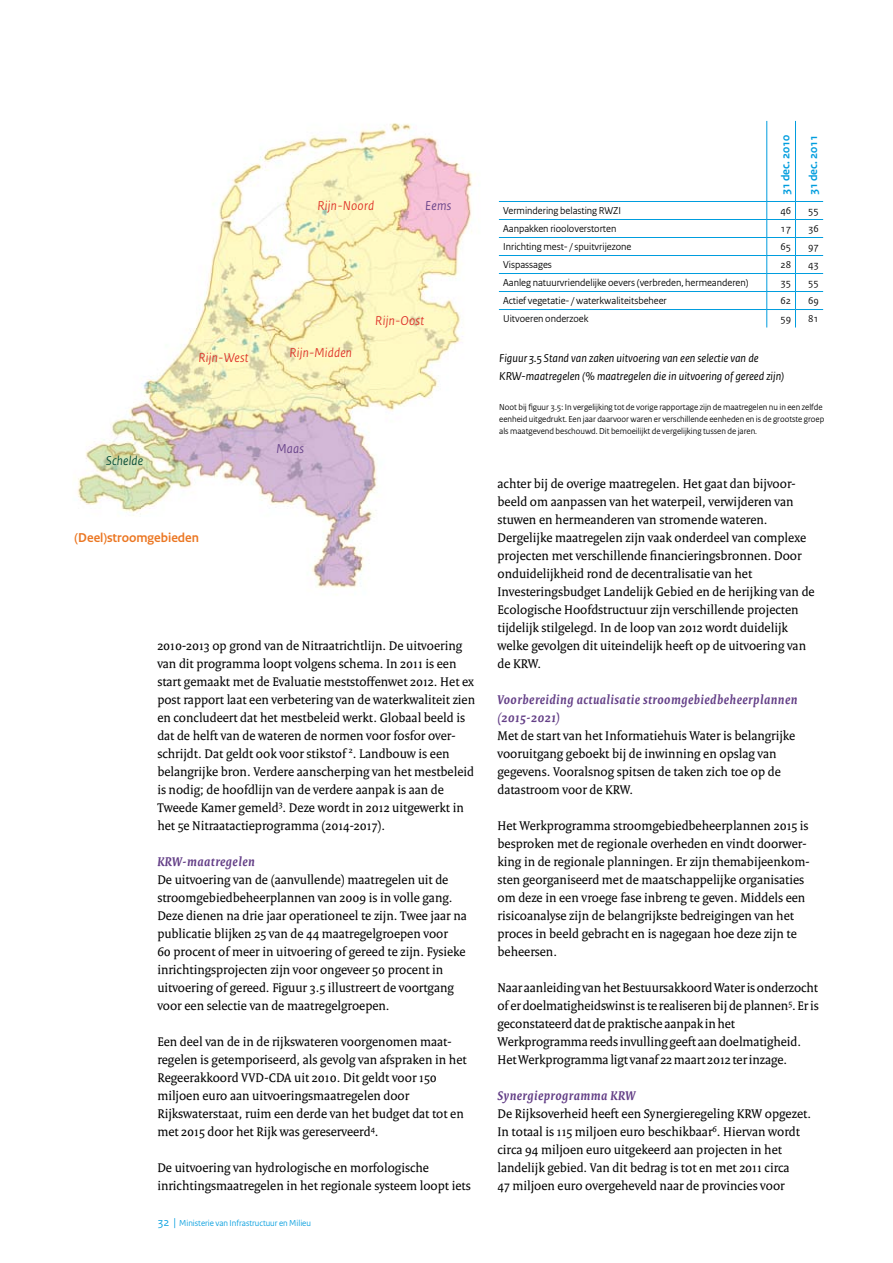
<style>
.page{position:relative;width:893px;height:1263px;background:#fff}
.page>*{position:absolute;margin:0;border:0;box-sizing:border-box;transform-origin:0 0}
.Broodtekst_RO_Mijs{font:13.5px/18px "Rijksoverheid Serif";color:#000}
.brood_in_win{font:13.5px/18px "Rijksoverheid Serif";letter-spacing:-.005em;color:#000}
.bold_cursief_kopje_p{font:italic 700 13.5px/18px "Rijksoverheid Serif";letter-spacing:.04em;color:#633e86}
.MIRTgebied{font:italic 13.5px "Rijksoverheid Sans";letter-spacing:.02em;color:#df2f26}
.Titel_kaarten{font:700 13.5px "Rijksoverheid Sans Heading";color:#eb7723}
.MIRTgebied-2{font:italic 13.5px "Rijksoverheid Sans";letter-spacing:.02em;color:#633e86}
.MIRTgebied-3{font:italic 13.5px "Rijksoverheid Sans";letter-spacing:.02em;color:#004832}
.figuurtitel{font:italic 12px/18px "Rijksoverheid Sans Text";color:#000}
.Tabel_jaartal_RO_MIj{font:700 12px "Rijksoverheid Sans";color:#009dde}
.Tabel_2regel{font:10.5px "Rijksoverheid Sans";color:#000}
.noot_bij_tabel{font:9px/12px "Rijksoverheid Sans";color:#000}
.t1{font:9px "Rijksoverheid Sans";color:#009dde}
.s1{font-size:12px}
</style>
<div class="page">
<img style="left:77px;top:123px;width:398px;height:472px">
<hr style="left:766px;top:121px;width:1px;height:80px;background:#009dde">
<hr style="left:795px;top:121px;width:1px;height:80px;background:#009dde">
<hr style="left:499px;top:201px;width:268px;height:1px;background:#009dde">
<hr style="left:499px;top:219px;width:268px;height:1px;background:#009dde">
<hr style="left:499px;top:237px;width:268px;height:1px;background:#009dde">
<hr style="left:499px;top:255px;width:268px;height:1px;background:#009dde">
<hr style="left:499px;top:273px;width:268px;height:1px;background:#009dde">
<hr style="left:499px;top:291px;width:268px;height:1px;background:#009dde">
<hr style="left:499px;top:309px;width:268px;height:1px;background:#009dde">
<svg style="left:766px;top:201px;width:57px;height:126px"></svg>
<p class="MIRTgebied" style="left:317px;top:198px;width:58px">Rijn-Noord</p>
<p class="MIRTgebied-2" style="left:425px;top:198px;width:27px">Eems</p>
<p class="MIRTgebied" style="left:198px;top:350px;width:52px">Rijn-West</p>
<p class="MIRTgebied" style="left:289px;top:345px;width:64px">Rijn-Midden</p>
<p class="MIRTgebied" style="left:375px;top:313px;width:50px">Rijn-Oost</p>
<p class="MIRTgebied-3" style="left:106px;top:453px;width:38px">Schelde</p>
<p class="Titel_kaarten" style="left:75px;top:530px;width:126px">(Deel)stroomgebieden</p>
<p class="MIRTgebied-2" style="left:276px;top:441px;width:29px">Maas</p>
<p class="Broodtekst_RO_Mijs" style="left:157px;top:636px;width:319px">2010-2013 op grond van de Nitraatrichtlijn. De uitvoering van dit programma loopt volgens schema. In 2011 is een start gemaakt met de Evaluatie meststoffenwet 2012. Het ex post rapport laat een verbetering van de waterkwaliteit zien en concludeert dat het mestbeleid werkt. Globaal beeld is dat de helft van de wateren de normen voor fosfor over&shy;schrijdt. Dat geldt ook voor stikstof <sup>2</sup>. Landbouw is een belangrijke bron. Verdere aanscherping van het mestbeleid is nodig; de hoofdlijn van de verdere aanpak is aan de Tweede Kamer gemeld<sup>3</sup>. Deze wordt in 2012 uitgewerkt in het 5e Nitraatactieprogramma (2014-2017).</p>
<p class="bold_cursief_kopje_p" style="left:157px;top:852px;width:99px">KRW-maatregelen</p>
<p class="Broodtekst_RO_Mijs" style="left:157px;top:870px;width:311px">De uitvoering van de (aanvullende) maatregelen uit de stroomgebiedbeheerplannen van 2009 is in volle gang.<br>Deze dienen na drie jaar operationeel te zijn. Twee jaar na publicatie blijken 25 van de 44 maatregelgroepen voor<br>60 procent of meer in uitvoering of gereed te zijn. Fysieke inrichtingsprojecten zijn voor ongeveer 50 procent in uitvoering of gereed. Figuur 3.5 illustreert de voortgang voor een selectie van de maatregelgroepen.</p>
<p class="Broodtekst_RO_Mijs" style="left:157px;top:1032px;width:311px">Een deel van de in de rijkswateren voorgenomen maat&shy;regelen is getemporiseerd, als gevolg van afspraken in het Regeerakkoord VVD-CDA uit 2010. Dit geldt voor 150 miljoen euro aan uitvoeringsmaatregelen door Rijkswaterstaat, ruim een derde van het budget dat tot en met 2015 door het Rijk was gereserveerd<sup>4</sup>.</p>
<p class="Broodtekst_RO_Mijs" style="left:157px;top:1158px;width:315px">De uitvoering van hydrologische en morfologische inrichtingsmaatregelen in het regionale systeem loopt iets</p>
<p class="t1" style="left:157px;top:1218px;width:155px"><span class="s1">32 |</span> Ministerie van Infrastructuur en Milieu</p>
<p class="Tabel_jaartal_RO_MIj" style="left:779px;top:195px;width:62px;rotate:-90deg">31 dec. 2010</p>
<p class="Tabel_jaartal_RO_MIj" style="left:806px;top:195px;width:62px;rotate:-90deg">31 dec. 2011</p>
<p class="Tabel_2regel" style="left:503px;top:204px;width:119px">Vermindering belasting RWZI</p>
<p class="Tabel_2regel" style="left:780px;top:204px;width:12px">46</p>
<p class="Tabel_2regel" style="left:808px;top:204px;width:12px">55</p>
<p class="Tabel_2regel" style="left:503px;top:222px;width:115px">Aanpakken riooloverstorten</p>
<p class="Tabel_2regel" style="left:780px;top:222px;width:12px">17</p>
<p class="Tabel_2regel" style="left:808px;top:222px;width:12px">36</p>
<p class="Tabel_2regel" style="left:503px;top:240px;width:130px">Inrichting mest- / spuitvrijezone</p>
<p class="Tabel_2regel" style="left:780px;top:240px;width:12px">65</p>
<p class="Tabel_2regel" style="left:808px;top:240px;width:12px">97</p>
<p class="Tabel_2regel" style="left:503px;top:258px;width:50px">Vispassages</p>
<p class="Tabel_2regel" style="left:780px;top:258px;width:12px">28</p>
<p class="Tabel_2regel" style="left:808px;top:258px;width:12px">43</p>
<p class="Tabel_2regel" style="left:503px;top:276px;width:247px">Aanleg natuurvriendelijke oevers (verbreden, hermeanderen)</p>
<p class="Tabel_2regel" style="left:780px;top:276px;width:12px">35</p>
<p class="Tabel_2regel" style="left:808px;top:276px;width:12px">55</p>
<p class="Tabel_2regel" style="left:503px;top:294px;width:165px">Actief vegetatie- / waterkwaliteitsbeheer</p>
<p class="Tabel_2regel" style="left:780px;top:294px;width:12px">62</p>
<p class="Tabel_2regel" style="left:808px;top:294px;width:12px">69</p>
<p class="Tabel_2regel" style="left:503px;top:312px;width:87px">Uitvoeren onderzoek</p>
<p class="Tabel_2regel" style="left:780px;top:312px;width:12px">59</p>
<p class="Tabel_2regel" style="left:808px;top:312px;width:12px">81</p>
<p class="figuurtitel" style="left:499px;top:349px;width:287px">Figuur 3.5 Stand van zaken uitvoering van een selectie van de<br>KRW-maatregelen (% maatregelen die in uitvoering of gereed zijn)</p>
<p class="noot_bij_tabel" style="left:499px;top:401px;width:327px">Noot bij figuur 3.5: In vergelijking tot de vorige rapportage zijn de maatregelen nu in een zelfde eenheid uitgedrukt. Een jaar daarvoor waren er verschillende eenheden en is de grootste groep als maatgevend beschouwd. Dit bemoeilijkt de vergelijking tussen de jaren.</p>
<p class="Broodtekst_RO_Mijs" style="left:497px;top:474px;width:319px">achter bij de overige maatregelen. Het gaat dan bijvoor&shy;beeld om aanpassen van het waterpeil, verwijderen van stuwen en hermeanderen van stromende wateren.<br>Dergelijke maatregelen zijn vaak onderdeel van complexe projecten met verschillende financieringsbronnen. Door onduidelijkheid rond de decentralisatie van het Investeringsbudget Landelijk Gebied en de herijking van de Ecologische Hoofdstructuur zijn verschillende projecten tijdelijk stilgelegd. In de loop van 2012 wordt duidelijk welke gevolgen dit uiteindelijk heeft op de uitvoering van de KRW.</p>
<p class="bold_cursief_kopje_p" style="left:497px;top:690px;width:301px">Voorbereiding actualisatie stroomgebiedbeheerplannen (2015-2021)</p>
<p class="Broodtekst_RO_Mijs" style="left:497px;top:726px;width:299px">Met de start van het Informatiehuis Water is belangrijke vooruitgang geboekt bij de inwinning en opslag van gegevens. Vooralsnog spitsen de taken zich toe op de datastroom voor de KRW.</p>
<p class="Broodtekst_RO_Mijs" style="left:497px;top:816px;width:313px">Het Werkprogramma stroomgebiedbeheerplannen 2015 is besproken met de regionale overheden en vindt doorwer&shy;king in de regionale planningen. Er zijn themabijeenkom&shy;sten georganiseerd met de maatschappelijke organisaties om deze in een vroege fase inbreng te geven. Middels een risicoanalyse zijn de belangrijkste bedreigingen van het proces in beeld gebracht en is nagegaan hoe deze zijn te beheersen.</p>
<p class="brood_in_win" style="left:497px;top:978px;width:323px">Naar aanleiding van het Bestuursakkoord Water is onderzocht of er doelmatigheidswinst is te realiseren bij de plannen<sup>5</sup>. Er is geconstateerd dat de praktische aanpak in het Werkprogramma reeds invulling geeft aan doelmatigheid.<br>Het Werkprogramma ligt vanaf 22 maart 2012 ter inzage.</p>
<p class="bold_cursief_kopje_p" style="left:497px;top:1086px;width:139px">Synergieprogramma KRW</p>
<p class="Broodtekst_RO_Mijs" style="left:497px;top:1104px;width:315px">De Rijksoverheid heeft een Synergieregeling KRW opgezet.<br>In totaal is 115 miljoen euro beschikbaar<sup>6</sup>. Hiervan wordt circa 94 miljoen euro uitgekeerd aan projecten in het landelijk gebied. Van dit bedrag is tot en met 2011 circa<br>47 miljoen euro overgeheveld naar de provincies voor</p>
</div>
